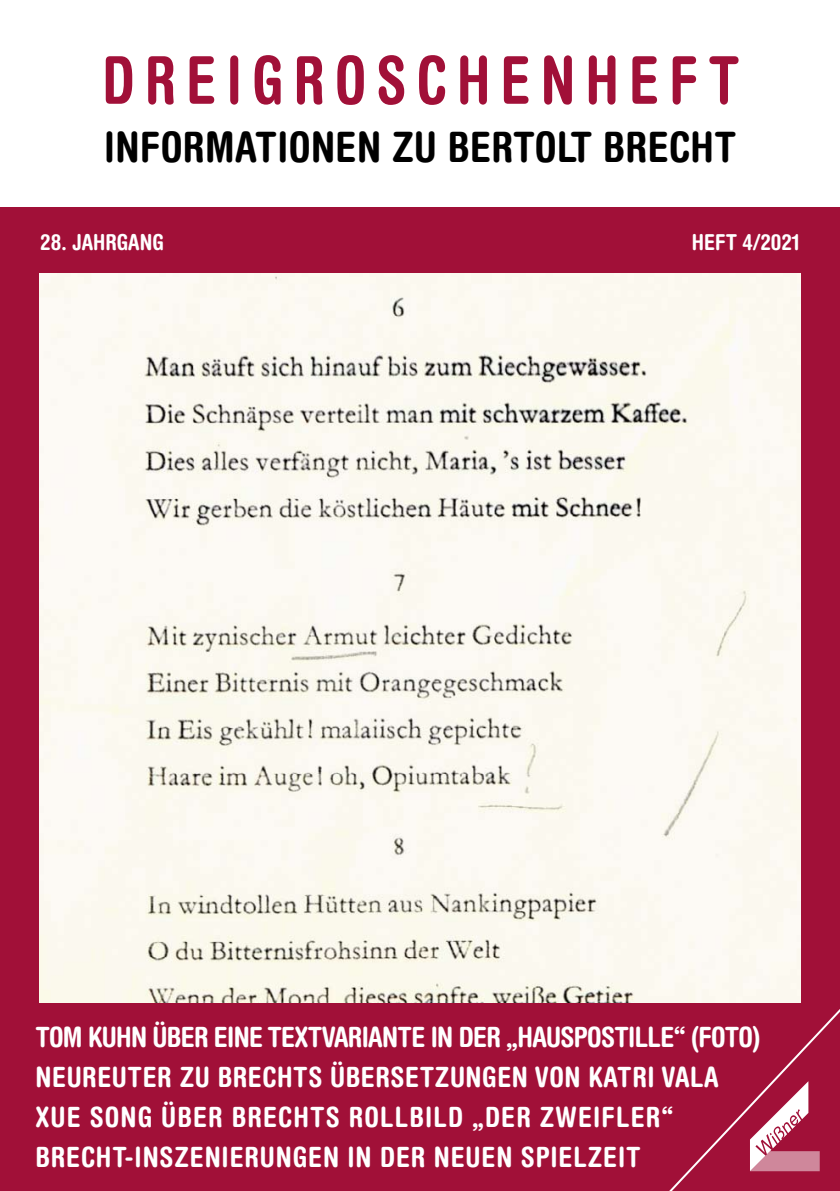
<style>
.page{position:relative;width:840px;height:1191px;background:#fff}
.page>*{position:absolute;margin:0;border:0;box-sizing:border-box;transform-origin:0 0}
.t1{font:700 condensed 66px "Helvetica Rounded";letter-spacing:.17em;color:#a11038;scale:.91 1}
.t2{font:700 condensed 42px "Helvetica Rounded";letter-spacing:.01em;color:#000}
.t3{font:700 condensed 28px/40px "Helvetica Rounded";letter-spacing:.02em;color:#fff}
.t4{font:700 condensed 22px "Helvetica Rounded";color:#fff}
</style>
<div class="page">
<div style="left:0;top:271px;width:839px;height:744px;background:#a11038"></div>
<div style="left:0;top:1009px;width:839px;height:182px;background:#a11038"></div>
<div style="left:0;top:206px;width:839px;height:67px;background:#a11038"></div>
<div style="left:0;top:0;width:839px;height:207px;background:#fff"></div>
<svg style="left:653px;top:972px;width:186px;height:219px"></svg>
<svg style="left:749px;top:1081px;width:70px;height:90px"></svg>
<img style="left:40px;top:273px;width:759px;height:729px">
<h1 class="t1" style="left:102px;top:40px;width:701px">DREIGROSCH ENH EFT</h1>
<h2 class="t2" style="left:104px;top:121px;width:633px">INFORMATIONEN ZU BERTOLT BRECHT</h2>
<p class="t4" style="left:40px;top:228px;width:125px">28. JAHRGANG</p>
<p class="t4" style="left:691px;top:229px;width:109px">HEFT 4/2021</p>
<p class="t3" style="left:35px;top:1016px;width:726px">TOM KUHN ÜBER EINE TEXTVARIANTE IN DER „HAUSPOSTILLE“ (FOTO)<br>NEUREUTER ZU BRECHTS ÜBERSETZUNGEN VON KATRI VALA XUE SONG ÜBER BRECHTS ROLLBILD „DER ZWEIFLER“ BRECHT-INSZENIERUNGEN IN DER NEUEN SPIELZEIT</p>
</div>
